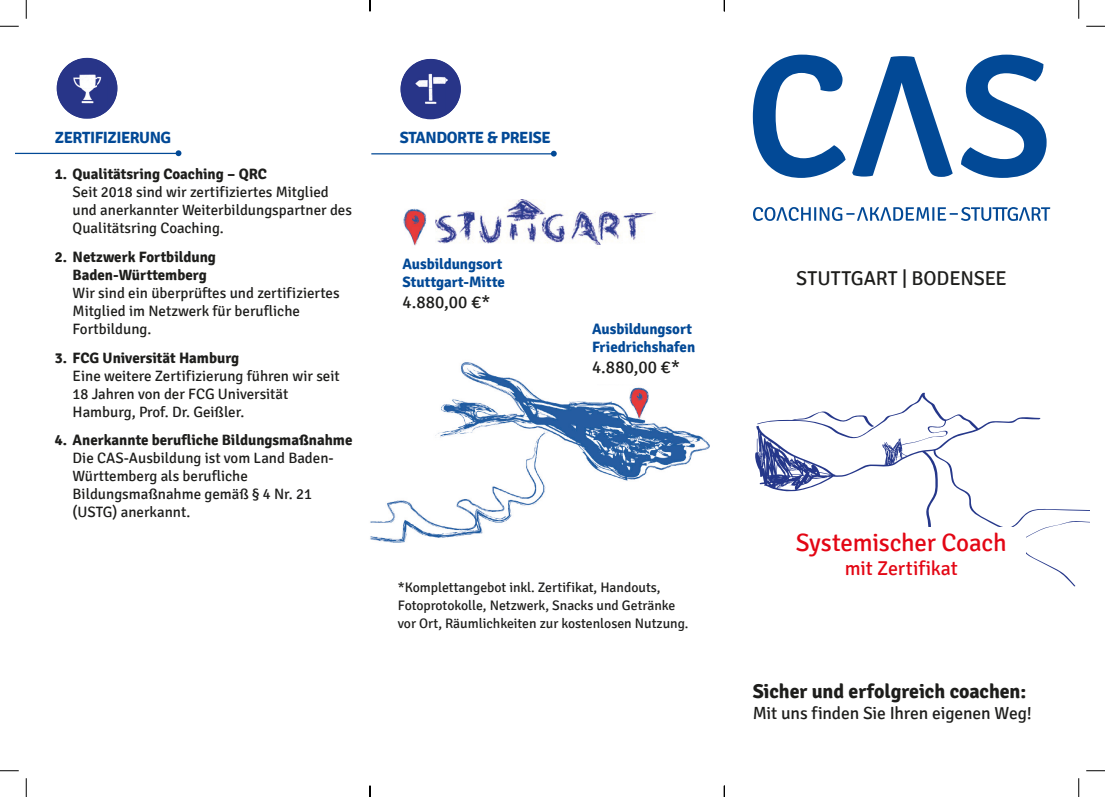
<style>
.page{position:relative;width:1105px;height:797px;background:#fff}
.page>*{position:absolute;margin:0;border:0;box-sizing:border-box;transform-origin:0 0}
.t1{font:25px "Signika";letter-spacing:-.01em;color:#e30614}
.t2{font:700 20px "Signika";letter-spacing:-.005em;color:#1d1d1b}
.t3{font:20px "Signika";letter-spacing:-.005em;color:#1d1d1b}
.t4{font:20px "Signika";letter-spacing:-.005em;color:#e30614}
.t5{font:17.5px "Signika";letter-spacing:-.005em;color:#1d1d1b}
.t6{font:700 16.25px "Signika";letter-spacing:-.03em;color:#024996}
.t7{font:15px/18px "Signika";color:#1d1d1b}
.t8{font:700 15px/18px "Signika";color:#1d1d1b;text-align:center}
.t9{font:700 15px/18px "Signika";letter-spacing:-.005em;color:#024996}
.t10{font:13.75px/18.1px "Signika";color:#1d1d1b}
</style>
<div class="page">
<svg style="left:753px;top:207px;width:297px;height:14px"></svg>
<svg style="left:753px;top:55px;width:93px;height:123px"></svg>
<svg style="left:852px;top:56px;width:101px;height:121px"></svg>
<svg style="left:961px;top:55px;width:85px;height:123px"></svg>
<svg style="left:755px;top:393px;width:334px;height:193px"></svg>
<img style="left:67px;top:58px;width:30px;height:60px">
<img style="left:97px;top:60px;width:10px;height:57px">
<img style="left:62px;top:66px;width:5px;height:45px">
<img style="left:107px;top:66px;width:5px;height:45px">
<img style="left:57px;top:71px;width:5px;height:34px">
<img style="left:112px;top:71px;width:5px;height:34px">
<img style="left:436px;top:199px;width:219px;height:46px">
<img style="left:403px;top:208px;width:24px;height:38px">
<img style="left:370px;top:362px;width:340px;height:181px">
<img style="left:410px;top:59px;width:36px;height:59px">
<img style="left:446px;top:63px;width:5px;height:52px">
<img style="left:405px;top:67px;width:6px;height:45px">
<img style="left:451px;top:67px;width:5px;height:45px">
<img style="left:400px;top:73px;width:5px;height:32px">
<img style="left:456px;top:73px;width:5px;height:33px">
<div style="left:777px;top:527px;width:248px;height:48px;background:#fff"></div>
<hr style="left:16px;top:153px;width:160px;height:1px;background:#024996">
<svg style="left:176px;top:150px;width:5px;height:6px"></svg>
<hr style="left:371px;top:153px;width:181px;height:1px;background:#024996">
<svg style="left:551px;top:151px;width:6px;height:6px"></svg>
<svg style="left:0;top:25px;width:19px;height:2px"></svg>
<svg style="left:1086px;top:25px;width:19px;height:2px"></svg>
<svg style="left:0;top:770px;width:19px;height:1px"></svg>
<svg style="left:1086px;top:770px;width:19px;height:1px"></svg>
<svg style="left:25px;top:0;width:2px;height:19px"></svg>
<svg style="left:25px;top:778px;width:2px;height:19px"></svg>
<svg style="left:1078px;top:0;width:1px;height:19px"></svg>
<svg style="left:1078px;top:778px;width:1px;height:19px"></svg>
<svg style="left:369px;top:0;width:2px;height:11px"></svg>
<svg style="left:369px;top:785px;width:2px;height:12px"></svg>
<svg style="left:724px;top:785px;width:1px;height:12px"></svg>
<p class="t6" style="left:55px;top:128px;width:118px">ZERTIFIZIERUNG</p>
<p class="t8" style="left:55px;top:165px;width:214px">1. Qualitätsring Coaching – QRC</p>
<p class="t7" style="left:73px;top:183px;width:281px">Seit 2018 sind wir zertifiziertes Mitglied und anerkannter Weiterbildungspartner des<br>Qualitätsring Coaching.</p>
<p class="t8" style="left:55px;top:248px;width:163px">2. Netzwerk Fortbildung<br>Baden-Württemberg</p>
<p class="t7" style="left:73px;top:284px;width:269px">Wir sind ein überprüftes und zertifiziertes<br>Mitglied im Netzwerk für berufliche<br>Fortbildung.</p>
<p class="t8" style="left:55px;top:349px;width:186px">3. FCG Universität Hamburg</p>
<p class="t7" style="left:73px;top:367px;width:269px">Eine weitere Zertifizierung führen wir seit<br>18 Jahren von der FCG Universität<br>Hamburg, Prof. Dr. Geißler.</p>
<p class="t8" style="left:55px;top:431px;width:299px">4. Anerkannte berufliche Bildungsmaßnahme</p>
<p class="t7" style="left:73px;top:449px;width:263px">Die CAS-Ausbildung ist vom Land Baden-<br>Württemberg als berufliche<br>Bildungsmaßnahme gemäß § 4 Nr. 21 (USTG) anerkannt.</p>
<p class="t6" style="left:400px;top:128px;width:153px">STANDORTE &amp; PREISE</p>
<p class="t9" style="left:402px;top:255px;width:104px">Ausbildungsort<br>Stuttgart-Mitte</p>
<p class="t5" style="left:402px;top:292px;width:89px">4.880,00 €*</p>
<p class="t9" style="left:592px;top:320px;width:105px">Ausbildungsort<br>Friedrichshafen</p>
<p class="t5" style="left:592px;top:357px;width:89px">4.880,00 €*</p>
<p class="t10" style="left:398px;top:578px;width:292px">*Komplettangebot inkl. Zertifikat, Handouts,<br>Fotoprotokolle, Netzwerk, Snacks und Getränke vor Ort, Räumlichkeiten zur kostenlosen Nutzung.</p>
<h2 class="t3" style="left:796px;top:266px;width:212px">STUTTGART | BODENSEE</h2>
<h1 class="t1" style="left:796px;top:528px;width:212px">Systemischer Coach</h1>
<h2 class="t4" style="left:845px;top:557px;width:115px">mit Zertifikat</h2>
<h2 class="t2" style="left:753px;top:679px;width:275px">Sicher und erfolgreich coachen:</h2>
<p class="t5" style="left:753px;top:703px;width:281px">Mit uns finden Sie Ihren eigenen Weg!</p>
</div>
